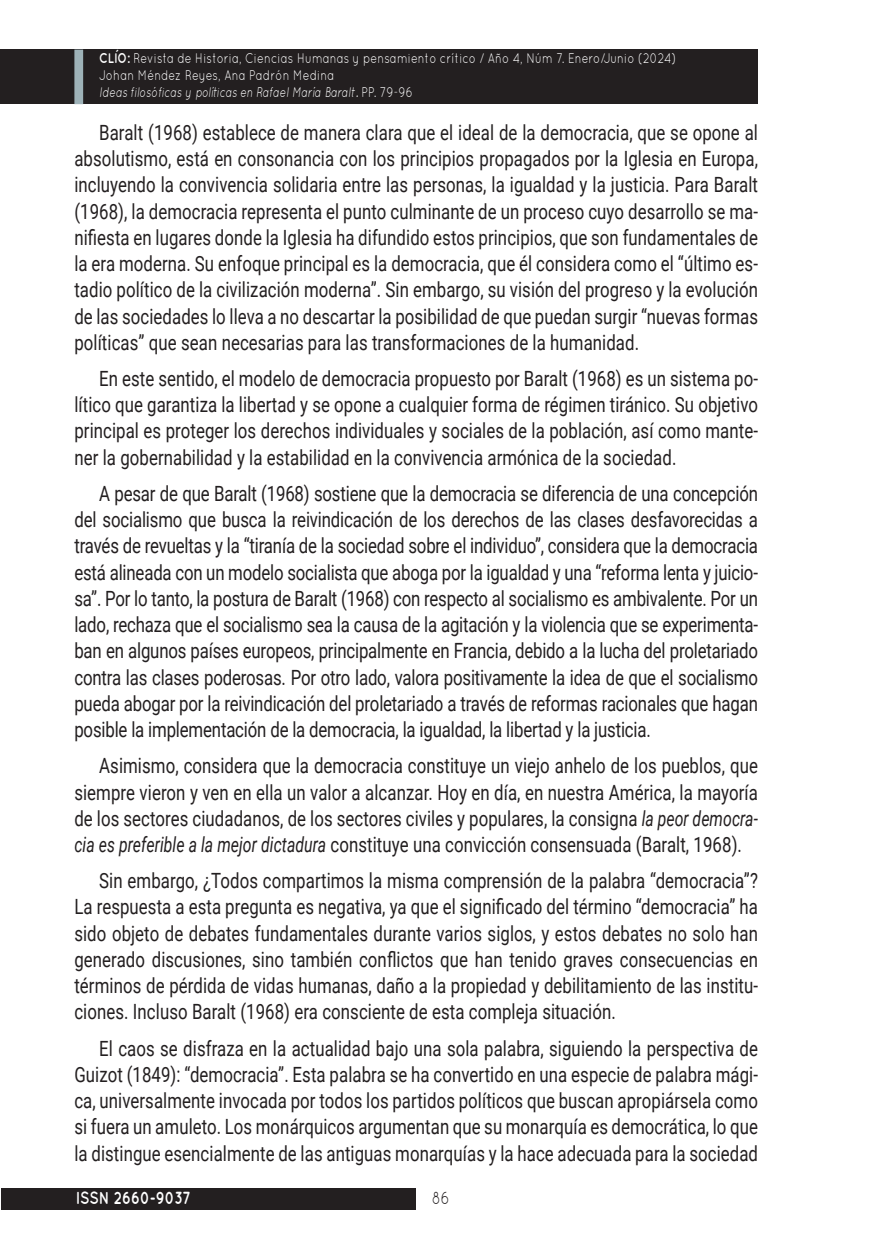
<style>
.page{position:relative;width:882px;height:1260px;background:#fff}
.page>*{position:absolute;margin:0;border:0;box-sizing:border-box;transform-origin:0 0}
.Art_parrafo_base{font:21px/26.2px "Roboto";letter-spacing:.005em;color:#231f20;text-align:justify;scale:.8 1}
.t1{font:700 17.5px "Quicksand";color:#fff;scale:.8 1}
.t2{font:17.5px "Quicksand";color:#231f20;scale:.8 1}
.t3{font:14px/16.8px "Quicksand";letter-spacing:.01em;color:#fff;scale:.8 1}
.s1{font-weight:700}
.s2{font-style:italic}
</style>
<div class="page">
<div style="left:1px;top:50px;width:757px;height:54px;background:#231f20"></div>
<div style="left:1px;top:1188px;width:414px;height:22px;background:#231f20"></div>
<div style="left:74px;top:50px;width:9px;height:54px;background:#9eb2b8"></div>
<p class="t3" style="left:99px;top:49px;width:723px"><span class="s1">CLÍO:</span> Revista de Historia, Ciencias Humanas y pensamiento crítico / Año 4, Núm 7. Enero/Junio (2024)<br>Johan Méndez Reyes, Ana Padrón Medina<br><span class="s2">Ideas filosóficas y políticas en Rafael María Baralt.</span> PP. 79-96</p>
<p class="Art_parrafo_base" style="left:74px;top:118px;width:856px;text-indent:25px">Baralt (1968) establece de manera clara que el ideal de la democracia, que se opone al absolutismo, está en consonancia con los principios propagados por la Iglesia en Europa, incluyendo la convivencia solidaria entre las personas, la igualdad y la justicia. Para Baralt (1968), la democracia representa el punto culminante de un proceso cuyo desarrollo se ma&shy;nifiesta en lugares donde la Iglesia ha difundido estos principios, que son fundamentales de la era moderna. Su enfoque principal es la democracia, que él considera como el “último es&shy;tadio político de la civilización moderna”. Sin embargo, su visión del progreso y la evolución de las sociedades lo lleva a no descartar la posibilidad de que puedan surgir “nuevas formas políticas” que sean necesarias para las transformaciones de la humanidad.</p>
<p class="Art_parrafo_base" style="left:74px;top:365px;width:856px;text-indent:25px">En este sentido, el modelo de democracia propuesto por Baralt (1968) es un sistema po&shy;lítico que garantiza la libertad y se opone a cualquier forma de régimen tiránico. Su objetivo principal es proteger los derechos individuales y sociales de la población, así como mante&shy;ner la gobernabilidad y la estabilidad en la convivencia armónica de la sociedad.</p>
<p class="Art_parrafo_base" style="left:74px;top:479px;width:856px;text-indent:25px">A pesar de que Baralt (1968) sostiene que la democracia se diferencia de una concepción del socialismo que busca la reivindicación de los derechos de las clases desfavorecidas a través de revueltas y la “tiranía de la sociedad sobre el individuo”, considera que la democracia está alineada con un modelo socialista que aboga por la igualdad y una “reforma lenta y juicio&shy;sa”. Por lo tanto, la postura de Baralt (1968) con respecto al socialismo es ambivalente. Por un lado, rechaza que el socialismo sea la causa de la agitación y la violencia que se experimenta&shy;ban en algunos países europeos, principalmente en Francia, debido a la lucha del proletariado contra las clases poderosas. Por otro lado, valora positivamente la idea de que el socialismo pueda abogar por la reivindicación del proletariado a través de reformas racionales que hagan posible la implementación de la democracia, la igualdad, la libertad y la justicia.</p>
<p class="Art_parrafo_base" style="left:74px;top:752px;width:856px;text-indent:25px">Asimismo, considera que la democracia constituye un viejo anhelo de los pueblos, que siempre vieron y ven en ella un valor a alcanzar. Hoy en día, en nuestra América, la mayoría de los sectores ciudadanos, de los sectores civiles y populares, la consigna <span class="s2">la peor democra&shy;cia es preferible a la mejor dictadura</span> constituye una convicción consensuada (Baralt, 1968).</p>
<p class="Art_parrafo_base" style="left:74px;top:867px;width:856px;text-indent:25px">Sin embargo, ¿Todos compartimos la misma comprensión de la palabra “democracia”?<br>La respuesta a esta pregunta es negativa, ya que el significado del término “democracia” ha sido objeto de debates fundamentales durante varios siglos, y estos debates no solo han generado discusiones, sino también conflictos que han tenido graves consecuencias en términos de pérdida de vidas humanas, daño a la propiedad y debilitamiento de las institu&shy;ciones. Incluso Baralt (1968) era consciente de esta compleja situación.</p>
<p class="Art_parrafo_base" style="left:74px;top:1034px;width:856px;text-indent:25px">El caos se disfraza en la actualidad bajo una sola palabra, siguiendo la perspectiva de Guizot (1849): “democracia”. Esta palabra se ha convertido en una especie de palabra mági&shy;ca, universalmente invocada por todos los partidos políticos que buscan apropiársela como si fuera un amuleto. Los monárquicos argumentan que su monarquía es democrática, lo que la distingue esencialmente de las antiguas monarquías y la hace adecuada para la sociedad</p>
<p class="t1" style="left:76px;top:1188px;width:145px">ISSN 2660-9037</p>
<p class="t2" style="left:432px;top:1188px;width:24px">86</p>
</div>
